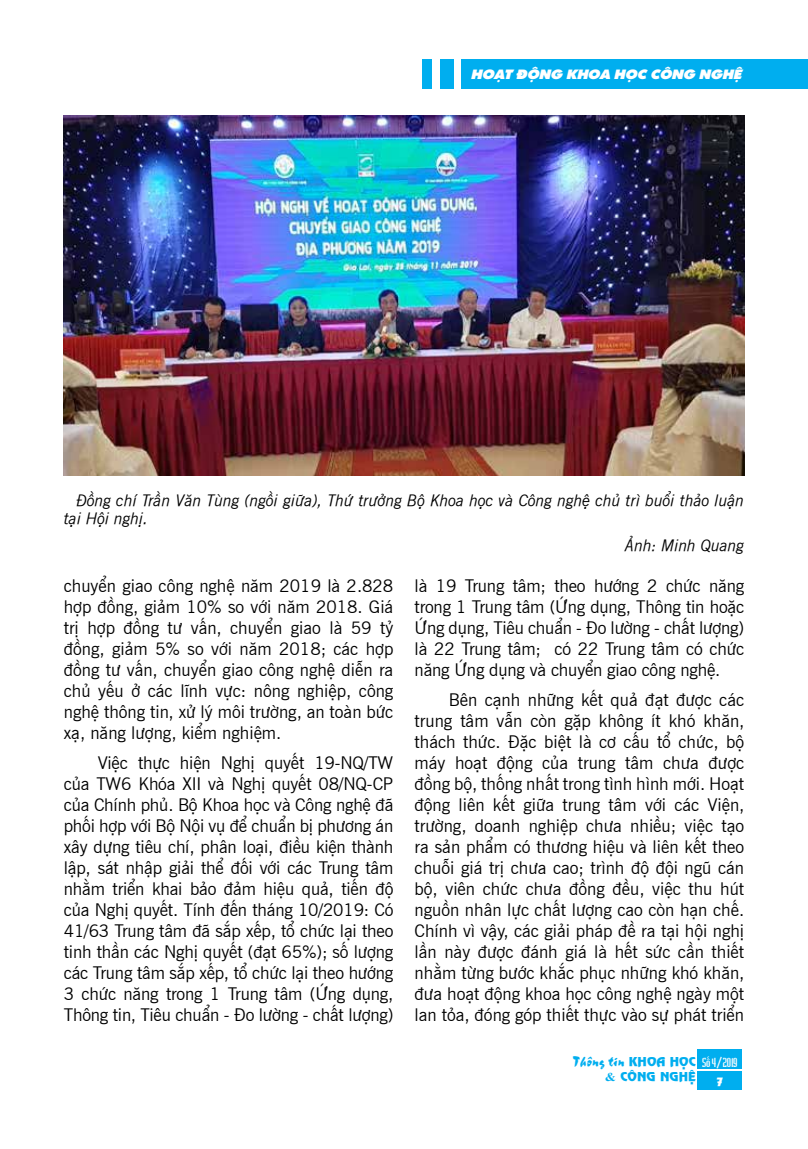
<style>
.page{position:relative;width:808px;height:1149px;background:#fff}
.page>*{position:absolute;margin:0;border:0;box-sizing:border-box;transform-origin:0 0}
.t1{font:17.25px/21px "UVN Tin Tuc";letter-spacing:-.005em;color:#000;text-align:justify}
.t2{font:italic 15.75px/18px "UVN Tin Tuc";color:#000}
.t3{font:15px "UVN Thang Vu";color:#00aeef}
.t4{font:13.5px "UTM Sharnay";color:#fff;scale:1.08 1}
.t5{font:12px "UVN Nguyen Du";color:#00aeef;scale:1.08 1}
.t6{font:12px "UVN Hai Ba Trung";color:#fff}
.t7{font:11.25px "UVN Nguyen Du";color:#fff;scale:1.08 1}
.s1{font-family:"UVN Nguyen Du";font-size:12px}
.s2{font-family:"Times New Roman";font-weight:700}
</style>
<div class="page">
<div style="left:697px;top:1049px;width:45px;height:19px;background:#00aeef"></div>
<div style="left:697px;top:1071px;width:45px;height:18px;background:#00aeef"></div>
<div style="left:461px;top:59px;width:347px;height:30px;background:#00aeef"></div>
<div style="left:440px;top:59px;width:13px;height:30px;background:#00aeef"></div>
<div style="left:422px;top:59px;width:10px;height:30px;background:#00aeef"></div>
<img style="left:64px;top:116px;width:680px;height:359px">
<p class="t4" style="left:471px;top:63px;width:252px">HOẠT ĐỘNG KHOA HỌC CÔNG NGHỆ</p>
<p class="t2" style="left:64px;top:490px;width:682px;text-indent:13px">Đồng chí Trần Văn Tùng (ngồi giữa), Thứ trưởng Bộ Khoa học và Công nghệ chủ trì buổi thảo luận tại Hội nghị.</p>
<p class="t2" style="left:625px;top:534px;width:121px">Ảnh: Minh Quang</p>
<p class="t1" style="left:64px;top:574px;width:331px">chuyển giao công nghệ năm 2019 là 2.828 hợp đồng, giảm 10% so với năm 2018. Giá trị hợp đồng tư vấn, chuyển giao là 59 tỷ đồng, giảm 5% so với năm 2018; các hợp đồng tư vấn, chuyển giao công nghệ diễn ra chủ yếu ở các lĩnh vực: nông nghiệp, công nghệ thông tin, xử lý môi trường, an toàn bức xạ, năng lượng, kiểm nghiệm.</p>
<p class="t1" style="left:64px;top:750px;width:331px;text-indent:34px">Việc thực hiện Nghị quyết 19-NQ/TW của TW6 Khóa XII và Nghị quyết 08/NQ-CP của Chính phủ. Bộ Khoa học và Công nghệ đã phối hợp với Bộ Nội vụ để chuẩn bị phương án xây dựng tiêu chí, phân loại, điều kiện thành lập, sát nhập giải thể đối với các Trung tâm nhằm triển khai bảo đảm hiệu quả, tiến độ của Nghị quyết. Tính đến tháng 10/2019: Có 41/63 Trung tâm đã sắp xếp, tổ chức lại theo tinh thần các Nghị quyết (đạt 65%); số lượng các Trung tâm sắp xếp, tổ chức lại theo hướng 3 chức năng trong 1 Trung tâm (Ứng dụng, Thông tin, Tiêu chuẩn - Đo lường - chất lượng)</p>
<p class="t1" style="left:415px;top:573px;width:331px">là 19 Trung tâm; theo hướng 2 chức năng trong 1 Trung tâm (Ứng dụng, Thông tin hoặc Ứng dụng, Tiêu chuẩn - Đo lường - chất lượng) là 22 Trung tâm; có 22 Trung tâm có chức năng Ứng dụng và chuyển giao công nghệ.</p>
<p class="t1" style="left:415px;top:687px;width:331px;text-indent:34px">Bên cạnh những kết quả đạt được các trung tâm vẫn còn gặp không ít khó khăn, thách thức. Đặc biệt là cơ cấu tổ chức, bộ máy hoạt động của trung tâm chưa được đồng bộ, thống nhất trong tình hình mới. Hoạt động liên kết giữa trung tâm với các Viện, trường, doanh nghiệp chưa nhiều; việc tạo ra sản phẩm có thương hiệu và liên kết theo chuỗi giá trị chưa cao; trình độ đội ngũ cán bộ, viên chức chưa đồng đều, việc thu hút nguồn nhân lực chất lượng cao còn hạn chế.<br>Chính vì vậy, các giải pháp đề ra tại hội nghị lần này được đánh giá là hết sức cần thiết nhằm từng bước khắc phục những khó khăn, đưa hoạt động khoa học công nghệ ngày một lan tỏa, đóng góp thiết thực vào sự phát triển</p>
<p class="t3" style="left:573px;top:1049px;width:124px">Thông tin <span class="s1">KHOA HỌC</span></p>
<p class="t5" style="left:605px;top:1067px;width:85px"><span class="s2">&amp;</span> CÔNG NGHỆ</p>
<p class="t6" style="left:702px;top:1053px;width:37px">Số 4/2019</p>
<p class="t7" style="left:716px;top:1073px;width:9px">7</p>
</div>
